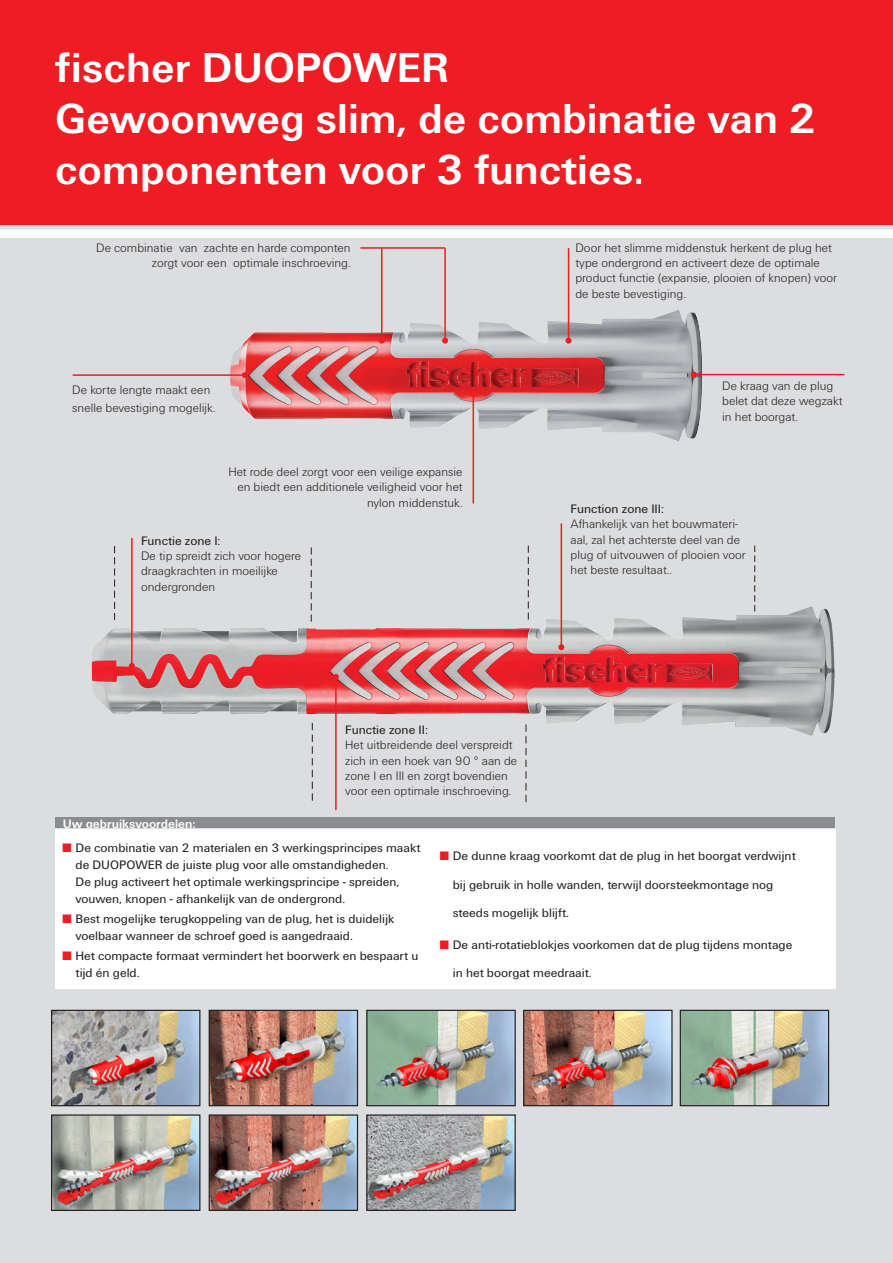
<style>
.page{position:relative;width:893px;height:1263px;background:#fff}
.page>*{position:absolute;margin:0;border:0;box-sizing:border-box;transform-origin:0 0}
.t1{font:700 43.5px/51px "Fi We";color:#fff}
.t2{font:300 12.75px/15.3px "Fi We";color:#231f20}
.t3{font:12.75px/17px "Fi We";color:#231f20}
.t4{font:700 12.75px "Fi We";color:#fff}
.s1{color:#ee1d23}
</style>
<div class="page">
<div style="left:0;top:176px;width:893px;height:1087px;background:#dcdddf"></div>
<div style="left:0;top:0;width:893px;height:224px;background:#ee1d23"></div>
<div style="left:0;top:229px;width:893px;height:9px;background:#fff"></div>
<div style="left:55px;top:829px;width:780px;height:159px;background:#fff"></div>
<div style="left:55px;top:817px;width:780px;height:11px;background:#8a8c8f"></div>
<img style="left:53px;top:1012px;width:145px;height:92px">
<div style="left:51px;top:1010px;width:149px;height:96px;border:1px solid #231f20"></div>
<img style="left:211px;top:1012px;width:145px;height:92px">
<div style="left:209px;top:1010px;width:149px;height:96px;border:1px solid #231f20"></div>
<img style="left:368px;top:1012px;width:146px;height:92px">
<div style="left:366px;top:1010px;width:150px;height:96px;border:1px solid #231f20"></div>
<img style="left:525px;top:1012px;width:146px;height:92px">
<div style="left:523px;top:1010px;width:150px;height:96px;border:1px solid #231f20"></div>
<img style="left:682px;top:1012px;width:145px;height:92px">
<div style="left:680px;top:1010px;width:149px;height:96px;border:1px solid #231f20"></div>
<img style="left:53px;top:1116px;width:145px;height:93px">
<div style="left:51px;top:1114px;width:149px;height:97px;border:1px solid #231f20"></div>
<img style="left:211px;top:1116px;width:145px;height:93px">
<div style="left:209px;top:1114px;width:149px;height:97px;border:1px solid #231f20"></div>
<img style="left:368px;top:1116px;width:146px;height:93px">
<div style="left:366px;top:1114px;width:150px;height:97px;border:1px solid #231f20"></div>
<img style="left:230px;top:296px;width:488px;height:158px">
<img style="left:91px;top:597px;width:744px;height:147px">
<hr style="left:381px;top:248px;width:1px;height:93px;background:#ee1d23">
<svg style="left:379px;top:338px;width:6px;height:6px"></svg>
<hr style="left:73px;top:374px;width:172px;height:2px;background:#ee1d23">
<svg style="left:242px;top:372px;width:6px;height:6px"></svg>
<hr style="left:444px;top:248px;width:2px;height:93px;background:#ee1d23">
<svg style="left:442px;top:338px;width:6px;height:6px"></svg>
<hr style="left:568px;top:248px;width:1px;height:93px;background:#ee1d23">
<svg style="left:566px;top:338px;width:6px;height:6px"></svg>
<hr style="left:360px;top:247px;width:85px;height:2px;background:#ee1d23">
<hr style="left:473px;top:394px;width:1px;height:109px;background:#ee1d23">
<svg style="left:470px;top:391px;width:6px;height:6px"></svg>
<hr style="left:694px;top:374px;width:150px;height:1px;background:#ee1d23">
<svg style="left:691px;top:372px;width:6px;height:6px"></svg>
<hr style="left:335px;top:677px;width:2px;height:133px;background:#ee1d23">
<svg style="left:333px;top:674px;width:6px;height:6px"></svg>
<hr style="left:131px;top:538px;width:2px;height:128px;background:#ee1d23">
<svg style="left:129px;top:663px;width:6px;height:6px"></svg>
<hr style="left:561px;top:523px;width:1px;height:124px;background:#ee1d23">
<svg style="left:558px;top:644px;width:6px;height:6px"></svg>
<svg style="left:528px;top:546px;width:1px;height:74px"></svg>
<svg style="left:754px;top:546px;width:1px;height:65px"></svg>
<svg style="left:114px;top:546px;width:1px;height:74px"></svg>
<svg style="left:311px;top:547px;width:1px;height:74px"></svg>
<svg style="left:312px;top:723px;width:1px;height:78px"></svg>
<svg style="left:526px;top:724px;width:1px;height:78px"></svg>
<p class="t1" style="left:55px;top:42px;width:762px">fischer DUOPOWER<br>Gewoonweg slim, de combinatie van 2 componenten voor 3 functies.</p>
<p class="t2" style="left:96px;top:240px;width:256px;text-align:right">De combinatie van zachte en harde componten zorgt voor een optimale inschroeving.</p>
<p class="t2" style="left:72px;top:381px;width:145px;line-height:18px">De korte lengte maakt een snelle bevestiging mogelijk.</p>
<p class="t2" style="left:228px;top:464px;width:236px;text-align:right">Het rode deel zorgt voor een veilige expansie en biedt een additionele veiligheid voor het nylon middenstuk.</p>
<p class="t3" style="left:141px;top:532px;width:81px">Functie zone I:</p>
<p class="t2" style="left:141px;top:548px;width:161px">De tip spreidt zich voor hogere draagkrachten in moeilijke ondergronden</p>
<p class="t3" style="left:345px;top:721px;width:84px">Functie zone II:</p>
<p class="t2" style="left:345px;top:737px;width:174px">Het uitbreidende deel verspreidt zich in een hoek van 90 ° aan de zone I en III en zorgt bovendien voor een optimale inschroeving.</p>
<p class="t2" style="left:575px;top:240px;width:263px">Door het slimme middenstuk herkent de plug het type ondergrond en activeert deze de optimale product functie (expansie, plooien of knopen) voor de beste bevestiging.</p>
<p class="t2" style="left:722px;top:378px;width:122px">De kraag van de plug belet dat deze wegzakt in het boorgat.</p>
<p class="t3" style="left:571px;top:500px;width:95px">Function zone III:</p>
<p class="t2" style="left:571px;top:517px;width:177px">Afhankelijk van het bouwmateri&shy;aal, zal het achterste deel van de plug of uitvouwen of plooien voor het beste resultaat..</p>
<p class="t4" style="left:63px;top:817px;width:134px">Uw gebruiksvoordelen:</p>
<p class="t3" style="left:76px;top:839px;width:346px;text-indent:-13px"><span class="s1">■</span> De combinatie van 2 materialen en 3 werkingsprincipes maakt de DUOPOWER de juiste plug voor alle omstandigheden.<br>De plug activeert het optimale werkingsprincipe - spreiden, vouwen, knopen - afhankelijk van de ondergrond.</p>
<p class="t3" style="left:76px;top:910px;width:320px;text-indent:-13px"><span class="s1">■</span> Best mogelijke terugkoppeling van de plug, het is duidelijk voelbaar wanneer de schroef goed is aangedraaid.</p>
<p class="t3" style="left:76px;top:948px;width:344px;text-indent:-13px"><span class="s1">■</span> Het compacte formaat vermindert het boorwerk en bespaart u tijd én geld.</p>
<p class="t3" style="left:440px;top:847px;width:357px"><span class="s1">■</span> De dunne kraag voorkomt dat de plug in het boorgat verdwijnt</p>
<p class="t3" style="left:453px;top:876px;width:322px">bij gebruik in holle wanden, terwijl doorsteekmontage nog</p>
<p class="t3" style="left:453px;top:904px;width:118px">steeds mogelijk blijft.</p>
<p class="t3" style="left:440px;top:936px;width:354px"><span class="s1">■</span> De anti-rotatieblokjes voorkomen dat de plug tijdens montage</p>
<p class="t3" style="left:453px;top:965px;width:141px">in het boorgat meedraait.</p>
</div>
